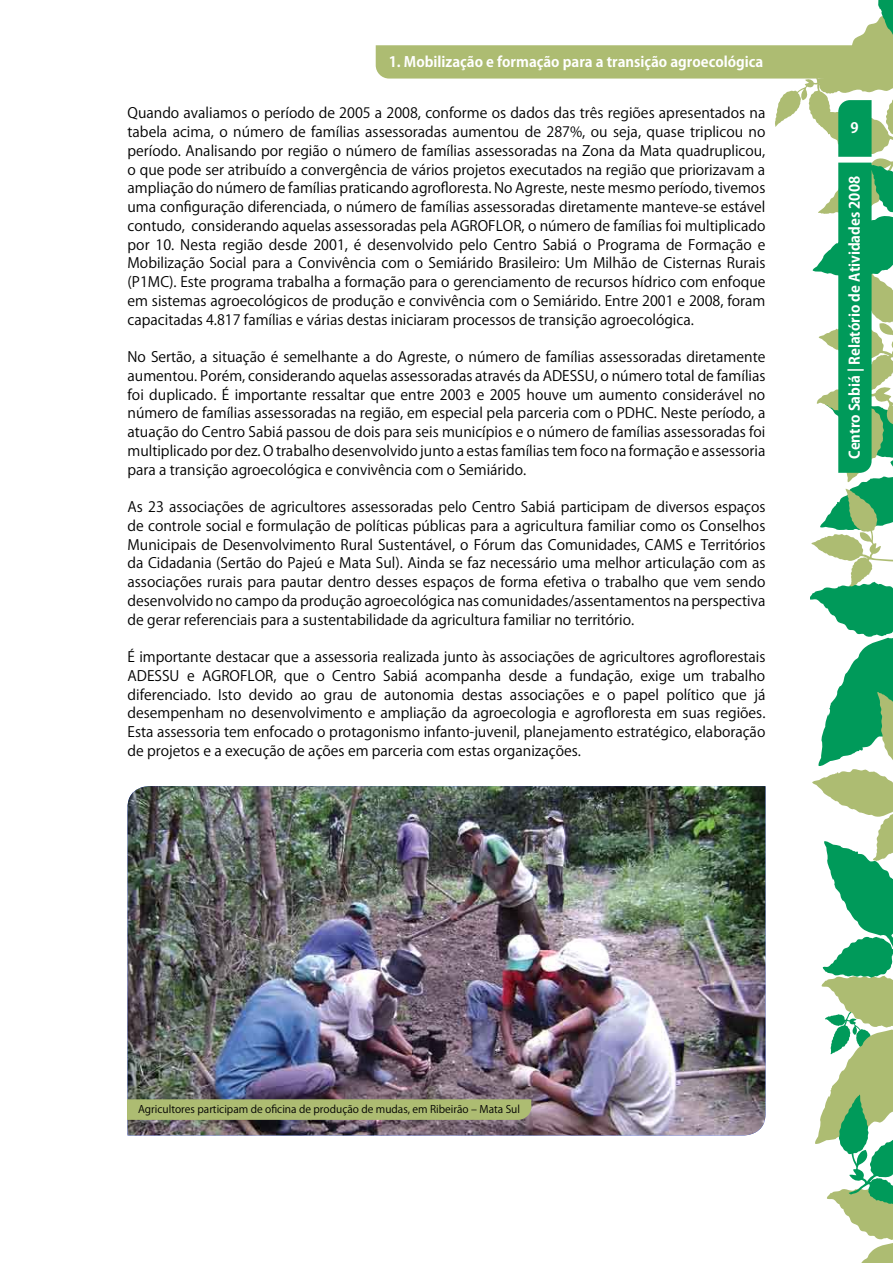
<style>
.page{position:relative;width:893px;height:1263px;background:#fff}
.page>*{position:absolute;margin:0;border:0;box-sizing:border-box;transform-origin:0 0}
.t1{font:14.25px/18.8px "Koz Go Pro";color:#000;text-align:justify}
.t2{font:700 14.25px "Koz Go Pro";color:#fff}
.t3{font:700 14.25px "Koz Go Pro";color:#fff}
.t4{font:10.5px "Koz Go Pro";color:#000}
</style>
<div class="page">
<img style="left:128px;top:0;width:765px;height:1262px">
<p class="t2" style="left:389px;top:52px;width:376px">1. Mobilização e formação para a transição agroecológica</p>
<p class="t1" style="left:128px;top:104px;width:639px">Quando avaliamos o período de 2005 a 2008, conforme os dados das três regiões apresentados na tabela acima, o número de famílias assessoradas aumentou de 287%, ou seja, quase triplicou no período. Analisando por região o número de famílias assessoradas na Zona da Mata quadruplicou, o que pode ser atribuído a convergência de vários projetos executados na região que priorizavam a ampliação do número de famílias praticando agrofloresta. No Agreste, neste mesmo período, tivemos uma configuração diferenciada, o número de famílias assessoradas diretamente manteve-se estável contudo, considerando aquelas assessoradas pela AGROFLOR, o número de famílias foi multiplicado por 10. Nesta região desde 2001, é desenvolvido pelo Centro Sabiá o Programa de Formação e Mobilização Social para a Convivência com o Semiárido Brasileiro: Um Milhão de Cisternas Rurais (P1MC). Este programa trabalha a formação para o gerenciamento de recursos hídrico com enfoque em sistemas agroecológicos de produção e convivência com o Semiárido. Entre 2001 e 2008, foram capacitadas 4.817 famílias e várias destas iniciaram processos de transição agroecológica.</p>
<p class="t1" style="left:128px;top:348px;width:639px">No Sertão, a situação é semelhante a do Agreste, o número de famílias assessoradas diretamente aumentou. Porém, considerando aquelas assessoradas através da ADESSU, o número total de famílias foi duplicado. É importante ressaltar que entre 2003 e 2005 houve um aumento considerável no número de famílias assessoradas na região, em especial pela parceria com o PDHC. Neste período, a atuação do Centro Sabiá passou de dois para seis municípios e o número de famílias assessoradas foi multiplicado por dez. O trabalho desenvolvido junto a estas famílias tem foco na formação e assessoria para a transição agroecológica e convivência com o Semiárido.</p>
<p class="t1" style="left:128px;top:498px;width:639px">As 23 associações de agricultores assessoradas pelo Centro Sabiá participam de diversos espaços de controle social e formulação de políticas públicas para a agricultura familiar como os Conselhos Municipais de Desenvolvimento Rural Sustentável, o Fórum das Comunidades, CAMS e Territórios da Cidadania (Sertão do Pajeú e Mata Sul). Ainda se faz necessário uma melhor articulação com as associações rurais para pautar dentro desses espaços de forma efetiva o trabalho que vem sendo desenvolvido no campo da produção agroecológica nas comunidades/assentamentos na perspectiva de gerar referenciais para a sustentabilidade da agricultura familiar no território.</p>
<p class="t1" style="left:128px;top:648px;width:639px">É importante destacar que a assessoria realizada junto às associações de agricultores agroflorestais ADESSU e AGROFLOR, que o Centro Sabiá acompanha desde a fundação, exige um trabalho diferenciado. Isto devido ao grau de autonomia destas associações e o papel político que já desempenham no desenvolvimento e ampliação da agroecologia e agrofloresta em suas regiões.<br>Esta assessoria tem enfocado o protagonismo infanto-juvenil, planejamento estratégico, elaboração de projetos e a execução de ações em parceria com estas organizações.</p>
<p class="t2" style="left:850px;top:118px;width:10px">9</p>
<p class="t3" style="left:846px;top:459px;width:284px;rotate:-90deg">Centro Sabiá | Relatório de Atividades 2008</p>
<p class="t4" style="left:138px;top:1103px;width:383px">Agricultores participam de oficina de produção de mudas, em Ribeirão – Mata Sul</p>
</div>
